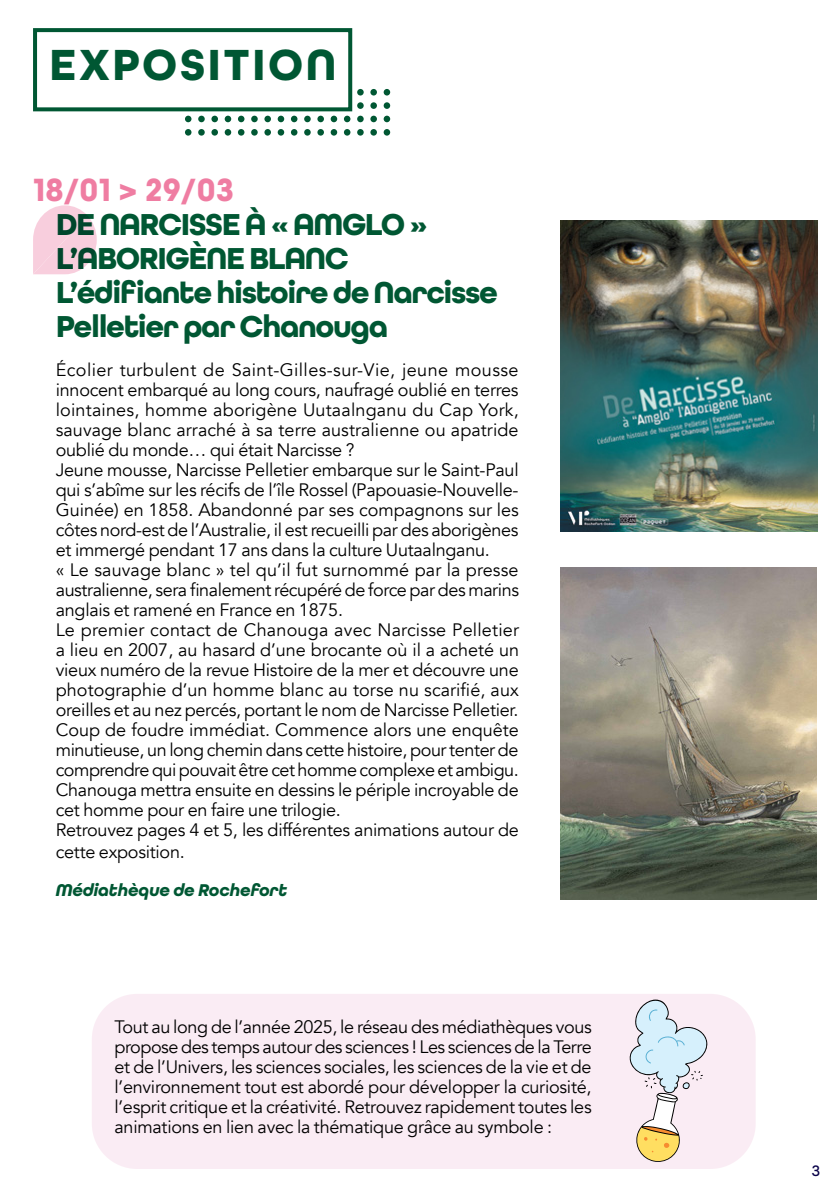
<style>
.page{position:relative;width:840px;height:1191px;background:#fff}
.page>*{position:absolute;margin:0;border:0;box-sizing:border-box;transform-origin:0 0}
.t1{font:700 46px "All Round Gothic";letter-spacing:.05em;color:#005733}
.texte{font:700 34px "All Round Gothic";letter-spacing:.015em;color:#ef7da2}
.texte-2{font:700 32px/34px "All Round Gothic";letter-spacing:-.045em;color:#005733}
.texte-3{font:18px/20px "Avenir";letter-spacing:-.015em;color:#000;text-align:justify}
.texte-4{font:italic 700 18px "All Round Gothic";letter-spacing:-.015em;color:#005733}
.t2{font:500 16px "All Round Gothic";color:#0a034a}
</style>
<div class="page">
<div style="left:92px;top:993px;width:663px;height:176px;background:#faecf4;border-radius:45px"></div>
<svg style="left:33px;top:205px;width:64px;height:69px"></svg>
<img style="left:560px;top:221px;width:256px;height:310px">
<img style="left:560px;top:567px;width:255px;height:332px">
<div style="left:357px;top:89px;width:6px;height:7px;background:#005733;border-radius:50%"></div>
<div style="left:370px;top:89px;width:7px;height:7px;background:#005733;border-radius:50%"></div>
<div style="left:383px;top:89px;width:7px;height:7px;background:#005733;border-radius:50%"></div>
<div style="left:357px;top:102px;width:6px;height:7px;background:#005733;border-radius:50%"></div>
<div style="left:370px;top:102px;width:7px;height:7px;background:#005733;border-radius:50%"></div>
<div style="left:383px;top:102px;width:7px;height:7px;background:#005733;border-radius:50%"></div>
<svg style="left:185px;top:116px;width:6px;height:6px"></svg>
<div style="left:198px;top:116px;width:7px;height:6px;background:#005733;border-radius:50%"></div>
<div style="left:211px;top:116px;width:7px;height:6px;background:#005733;border-radius:50%"></div>
<div style="left:224px;top:116px;width:7px;height:6px;background:#005733;border-radius:50%"></div>
<svg style="left:238px;top:116px;width:6px;height:6px"></svg>
<svg style="left:251px;top:116px;width:6px;height:6px"></svg>
<div style="left:264px;top:116px;width:7px;height:6px;background:#005733;border-radius:50%"></div>
<div style="left:277px;top:116px;width:7px;height:6px;background:#005733;border-radius:50%"></div>
<svg style="left:291px;top:116px;width:6px;height:6px"></svg>
<svg style="left:304px;top:116px;width:6px;height:6px"></svg>
<div style="left:317px;top:116px;width:7px;height:6px;background:#005733;border-radius:50%"></div>
<div style="left:330px;top:116px;width:7px;height:6px;background:#005733;border-radius:50%"></div>
<svg style="left:344px;top:116px;width:6px;height:6px"></svg>
<svg style="left:357px;top:116px;width:6px;height:6px"></svg>
<div style="left:370px;top:116px;width:7px;height:6px;background:#005733;border-radius:50%"></div>
<div style="left:383px;top:116px;width:7px;height:6px;background:#005733;border-radius:50%"></div>
<div style="left:185px;top:129px;width:6px;height:7px;background:#005733;border-radius:50%"></div>
<div style="left:198px;top:129px;width:7px;height:7px;background:#005733;border-radius:50%"></div>
<div style="left:211px;top:129px;width:7px;height:7px;background:#005733;border-radius:50%"></div>
<div style="left:224px;top:129px;width:7px;height:7px;background:#005733;border-radius:50%"></div>
<div style="left:238px;top:129px;width:6px;height:7px;background:#005733;border-radius:50%"></div>
<div style="left:251px;top:129px;width:6px;height:7px;background:#005733;border-radius:50%"></div>
<div style="left:264px;top:129px;width:7px;height:7px;background:#005733;border-radius:50%"></div>
<div style="left:277px;top:129px;width:7px;height:7px;background:#005733;border-radius:50%"></div>
<div style="left:291px;top:129px;width:6px;height:7px;background:#005733;border-radius:50%"></div>
<div style="left:304px;top:129px;width:6px;height:7px;background:#005733;border-radius:50%"></div>
<div style="left:317px;top:129px;width:7px;height:7px;background:#005733;border-radius:50%"></div>
<div style="left:330px;top:129px;width:7px;height:7px;background:#005733;border-radius:50%"></div>
<div style="left:344px;top:129px;width:6px;height:7px;background:#005733;border-radius:50%"></div>
<div style="left:357px;top:129px;width:6px;height:7px;background:#005733;border-radius:50%"></div>
<div style="left:370px;top:129px;width:7px;height:7px;background:#005733;border-radius:50%"></div>
<div style="left:383px;top:129px;width:7px;height:7px;background:#005733;border-radius:50%"></div>
<div style="left:33px;top:28px;width:319px;height:83px;background:#fff;border:4px solid #005733"></div>
<svg style="left:629px;top:999px;width:78px;height:163px"></svg>
<p class="t1" style="left:49px;top:37px;width:288px">EXPOSITION</p>
<p class="texte" style="left:33px;top:169px;width:202px">18/01 &gt; 29/03</p>
<p class="texte-2" style="left:56px;top:207px;width:373px">DE NARCISSE À « AMGLO »<br>L’ABORIGÈNE BLANC</p>
<p class="texte-2" style="left:56px;top:275px;width:443px">L’édifiante histoire de Narcisse<br>Pelletier par Chanouga</p>
<p class="texte-3" style="left:56px;top:360px;width:464px">Écolier turbulent de Saint-Gilles-sur-Vie, jeune mousse innocent embarqué au long cours, naufragé oublié en terres lointaines, homme aborigène Uutaalnganu du Cap York, sauvage blanc arraché à sa terre australienne ou apatride oublié du monde… qui était Narcisse ?</p>
<p class="texte-3" style="left:56px;top:460px;width:464px">Jeune mousse, Narcisse Pelletier embarque sur le Saint-Paul qui s’abîme sur les récifs de l’île Rossel (Papouasie-Nouvelle-Guinée) en 1858. Abandonné par ses compagnons sur les côtes nord-est de l’Australie, il est recueilli par des aborigènes et immergé pendant 17 ans dans la culture Uutaalnganu.</p>
<p class="texte-3" style="left:56px;top:560px;width:464px">« Le sauvage blanc » tel qu’il fut surnommé par la presse australienne, sera finalement récupéré de force par des marins anglais et ramené en France en 1875.</p>
<p class="texte-3" style="left:56px;top:620px;width:464px">Le premier contact de Chanouga avec Narcisse Pelletier a lieu en 2007, au hasard d’une brocante où il a acheté un vieux numéro de la revue Histoire de la mer et découvre une photographie d’un homme blanc au torse nu scarifié, aux oreilles et au nez percés, portant le nom de Narcisse Pelletier.<br>Coup de foudre immédiat. Commence alors une enquête minutieuse, un long chemin dans cette histoire, pour tenter de comprendre qui pouvait être cet homme complexe et ambigu.<br>Chanouga mettra ensuite en dessins le périple incroyable de cet homme pour en faire une trilogie.</p>
<p class="texte-3" style="left:56px;top:819px;width:464px;line-height:22px">Retrouvez pages 4 et 5, les différentes animations autour de cette exposition.</p>
<p class="texte-4" style="left:56px;top:879px;width:233px">Médiathèque de Rochefort</p>
<p class="texte-3" style="left:114px;top:1017px;width:478px">Tout au long de l’année 2025, le réseau des médiathèques vous propose des temps autour des sciences ! Les sciences de la Terre et de l’Univers, les sciences sociales, les sciences de la vie et de l’environnement tout est abordé pour développer la curiosité, l’esprit critique et la créativité. Retrouvez rapidement toutes les animations en lien avec la thématique grâce au symbole :</p>
<p class="t2" style="left:811px;top:1161px;width:10px">3</p>
</div>
